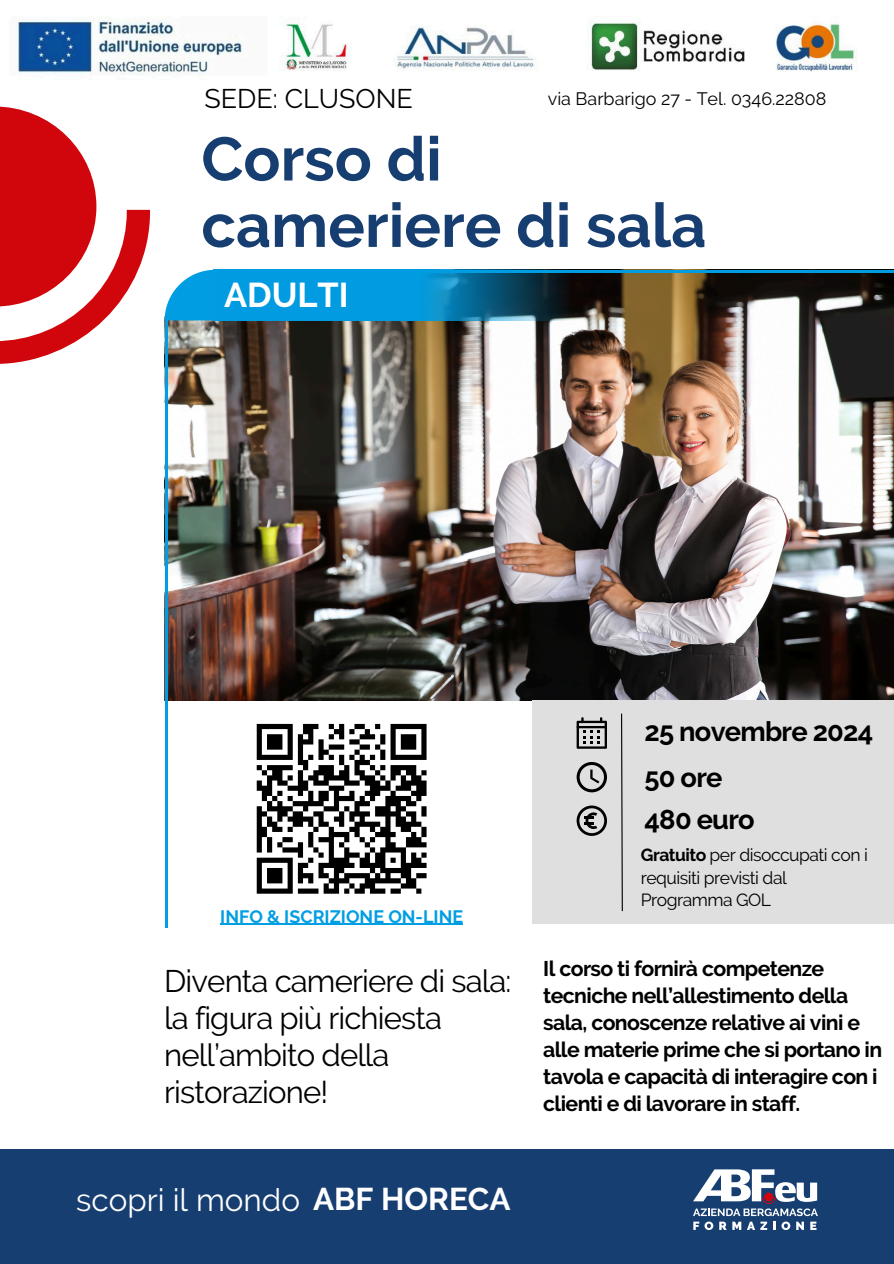
<style>
.page{position:relative;width:894px;height:1264px;background:#fff}
.page>*{position:absolute;margin:0;border:0;box-sizing:border-box;transform-origin:0 0}
.t1{font:700 61.2px/66.3px "Raleway";color:#173e71}
.t2{font:700 34.35px "Raleway";color:#fff}
.t3{font:31.35px "Raleway";color:#fff}
.t4{font:31.05px/37px "Raleway";letter-spacing:-.03em;color:#000}
.t5{font:700 27.3px "Raleway";letter-spacing:-.03em;color:#000}
.t6{font:26.85px "Raleway";color:#000}
.t7{font:700 21.15px/27px "Raleway";letter-spacing:-.03em;color:#000}
.t8{font:18px "Raleway";color:#000}
.t9{font:700 17.85px "Raleway";color:#009ee3}
.t10{font:17.55px/22.5px "Raleway";letter-spacing:-.03em;color:#000}
.s1{font-weight:700}
</style>
<div class="page">
<svg style="left:0;top:106px;width:150px;height:258px"></svg>
<img style="left:167px;top:272px;width:725px;height:429px">
<img style="left:215px;top:270px;width:368px;height:50px">
<svg style="left:165px;top:270px;width:50px;height:50px"></svg>
<hr style="left:165px;top:320px;width:2px;height:607px;background:#009de2">
<hr style="left:246px;top:270px;width:647px;height:2px;background:#009de2">
<div style="left:0;top:1148px;width:893px;height:115px;background:#173e71"></div>
<svg style="left:693px;top:1169px;width:124px;height:60px"></svg>
<div style="left:532px;top:700px;width:361px;height:224px;background:#dfdfdf"></div>
<svg style="left:621px;top:713px;width:2px;height:199px"></svg>
<svg style="left:576px;top:717px;width:30px;height:31px"></svg>
<svg style="left:576px;top:762px;width:31px;height:30px"></svg>
<svg style="left:576px;top:805px;width:31px;height:31px"></svg>
<hr style="left:220px;top:923px;width:243px;height:1px;background:#009ee3">
<svg style="left:256px;top:723px;width:171px;height:171px"></svg>
<img style="left:17px;top:18px;width:840px;height:57px">
<h5 class="t6" style="left:204px;top:83px;width:210px">SEDE: CLUSONE</h5>
<h5 class="t8" style="left:547px;top:88px;width:280px">via Barbarigo 27 - Tel. 0346.22808</h5>
<p class="t1" style="left:201px;top:126px;width:506px">Corso di cameriere di sala</p>
<p class="t2" style="left:224px;top:274px;width:126px">ADULTI</p>
<p class="t9" style="left:220px;top:905px;width:244px">INFO &amp; ISCRIZIONE ON-LINE</p>
<p class="t4" style="left:164px;top:962px;width:348px">Diventa cameriere di sala: la figura più richiesta nell’ambito della ristorazione!</p>
<h4 class="t3" style="left:76px;top:1181px;width:435px">scopri il mondo <span class="s1">ABF HORECA</span></h4>
<h2 class="t5" style="left:644px;top:715px;width:230px">25 novembre 2024</h2>
<p class="t5" style="left:644px;top:761px;width:79px">50 ore</p>
<p class="t5" style="left:644px;top:803px;width:112px">480 euro</p>
<p class="t10" style="left:640px;top:844px;width:228px"><span class="s1">Gratuito</span> per disoccupati con i requisiti previsti dal<br>Programma GOL</p>
<h1 class="t7" style="left:543px;top:954px;width:340px">Il corso ti fornirà competenze tecniche nell’allestimento della sala, conoscenze relative ai vini e alle materie prime che si portano in tavola e capacità di interagire con i clienti e di lavorare in staff.</h1>
</div>
